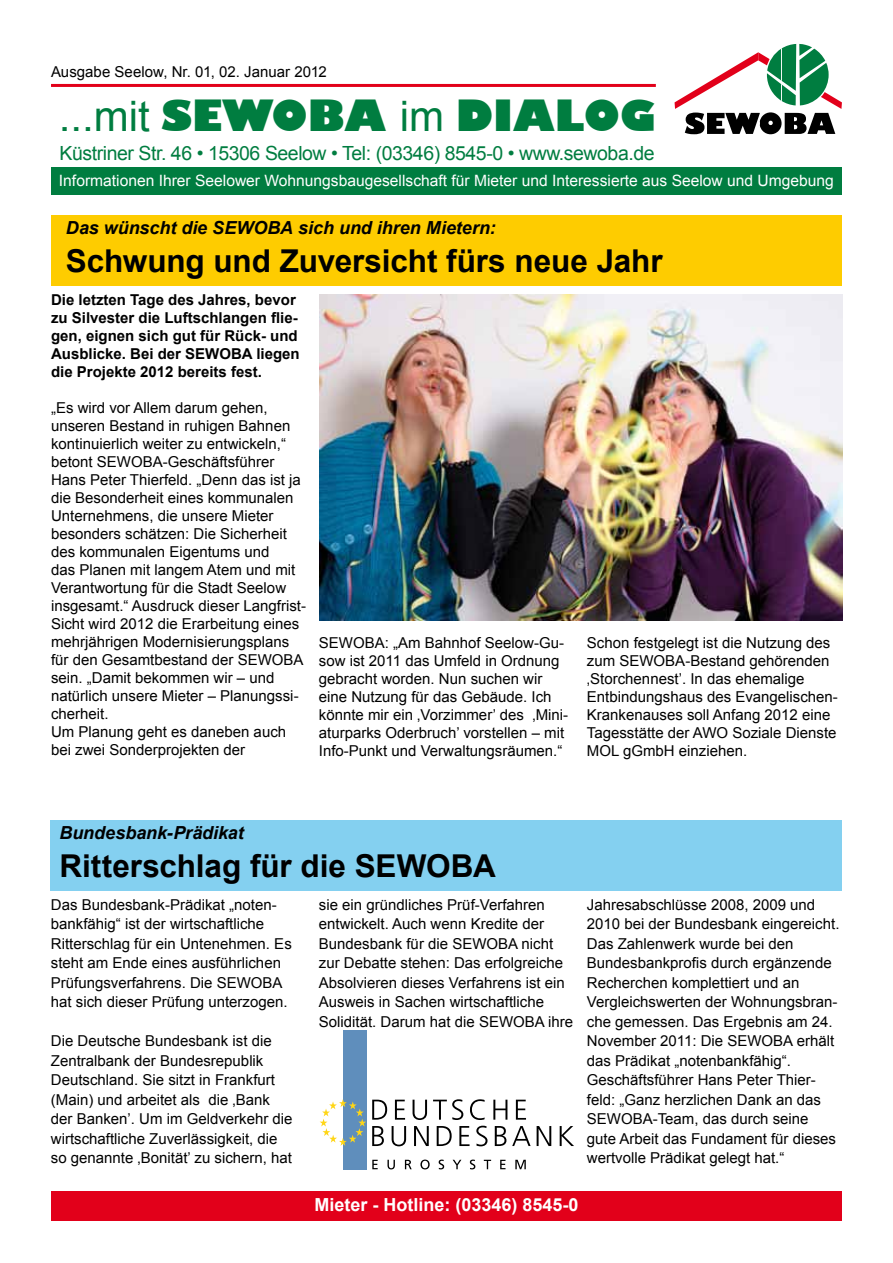
<style>
.page{position:relative;width:893px;height:1263px;background:#fff}
.page>*{position:absolute;margin:0;border:0;box-sizing:border-box;transform-origin:0 0}
.t1{font:42px "Gilbert Ultra Bold Plain";color:#007d40}
.t2{font:700 31.5px "Arial";letter-spacing:-.005em;color:#000}
.t3{font:19.5px "Arial";letter-spacing:-.025em;color:#007d40}
.t4{font:italic 700 18px "Arial";letter-spacing:-.005em;color:#000}
.t5{font:700 18px "Arial";color:#fff}
.t6{font:15.6px "Arial";color:#fff}
.t7{font:15px/18px "Arial";color:#000}
.t8{font:700 15px/18px "Arial";color:#000}
.s1{font-family:"Arial"}
</style>
<div class="page">
<div style="left:51px;top:168px;width:791px;height:27px;background:#007d40"></div>
<svg style="left:674px;top:44px;width:168px;height:90px"></svg>
<div style="left:51px;top:1191px;width:791px;height:29px;background:#e2001a"></div>
<hr style="left:51px;top:84px;width:605px;height:3px;background:#e2001a">
<div style="left:51px;top:215px;width:791px;height:71px;background:#fecc00"></div>
<div style="left:51px;top:820px;width:791px;height:70px;background:#84d0f0"></div>
<img style="left:319px;top:294px;width:523px;height:326px">
<div style="left:343px;top:1030px;width:23px;height:139px;background:#5f8ebc"></div>
<svg style="left:372px;top:1100px;width:15px;height:20px"></svg>
<svg style="left:395px;top:1100px;width:10px;height:20px"></svg>
<svg style="left:413px;top:1100px;width:14px;height:20px"></svg>
<svg style="left:433px;top:1099px;width:30px;height:21px"></svg>
<svg style="left:470px;top:1099px;width:15px;height:21px"></svg>
<svg style="left:493px;top:1100px;width:14px;height:20px"></svg>
<svg style="left:516px;top:1100px;width:10px;height:20px"></svg>
<svg style="left:372px;top:1126px;width:12px;height:20px"></svg>
<svg style="left:392px;top:1126px;width:14px;height:20px"></svg>
<svg style="left:414px;top:1126px;width:15px;height:20px"></svg>
<svg style="left:437px;top:1126px;width:15px;height:20px"></svg>
<svg style="left:459px;top:1126px;width:11px;height:20px"></svg>
<svg style="left:476px;top:1126px;width:11px;height:20px"></svg>
<svg style="left:495px;top:1126px;width:11px;height:20px"></svg>
<svg style="left:512px;top:1126px;width:19px;height:20px"></svg>
<svg style="left:537px;top:1126px;width:14px;height:20px"></svg>
<svg style="left:560px;top:1126px;width:14px;height:20px"></svg>
<svg style="left:320px;top:1099px;width:46px;height:47px"></svg>
<svg style="left:372px;top:1160px;width:6px;height:9px"></svg>
<svg style="left:387px;top:1160px;width:8px;height:9px"></svg>
<svg style="left:405px;top:1160px;width:7px;height:9px"></svg>
<svg style="left:420px;top:1159px;width:10px;height:10px"></svg>
<svg style="left:439px;top:1159px;width:5px;height:10px"></svg>
<svg style="left:453px;top:1160px;width:8px;height:9px"></svg>
<svg style="left:470px;top:1159px;width:5px;height:10px"></svg>
<svg style="left:484px;top:1160px;width:7px;height:9px"></svg>
<svg style="left:500px;top:1160px;width:5px;height:9px"></svg>
<svg style="left:515px;top:1160px;width:11px;height:9px"></svg>
<p class="t7" style="left:51px;top:63px;width:277px">Ausgabe Seelow, Nr. 01, 02. Januar 2012</p>
<h1 class="t1" style="left:59px;top:90px;width:599px"><span class="s1">...mit</span> SEWOBA <span class="s1">im</span> DIALOG</h1>
<h3 class="t3" style="left:60px;top:140px;width:597px">Küstriner Str. 46 • 15306 Seelow • Tel: (03346) 8545-0 • www.sewoba.de</h3>
<p class="t6" style="left:59px;top:171px;width:776px">Informationen Ihrer Seelower Wohnungsbaugesellschaft für Mieter und Interessierte aus Seelow und Umgebung</p>
<p class="t4" style="left:66px;top:216px;width:431px">Das wünscht die SEWOBA sich und ihren Mietern:</p>
<h2 class="t2" style="left:66px;top:240px;width:598px">Schwung und Zuversicht fürs neue Jahr</h2>
<p class="t8" style="left:51px;top:292px;width:250px">Die letzten Tage des Jahres, bevor zu Silvester die Luftschlangen flie&shy;gen, eignen sich gut für Rück- und Ausblicke. Bei der SEWOBA liegen die Projekte 2012 bereits fest.</p>
<p class="t7" style="left:51px;top:399px;width:257px">„Es wird vor Allem darum gehen, unseren Bestand in ruhigen Bahnen kontinuierlich weiter zu entwickeln,“ betont SEWOBA-Geschäftsführer Hans Peter Thierfeld. „Denn das ist ja die Besonderheit eines kommunalen Unternehmens, die unsere Mieter besonders schätzen: Die Sicherheit des kommunalen Eigentums und<br>das Planen mit langem Atem und mit Verantwortung für die Stadt Seelow insgesamt.“ Ausdruck dieser Langfrist-Sicht wird 2012 die Erarbeitung eines mehrjährigen Modernisierungsplans für den Gesamtbestand der SEWOBA sein. „Damit bekommen wir – und natürlich unsere Mieter – Planungssi&shy;cherheit.<br>Um Planung geht es daneben auch bei zwei Sonderprojekten der</p>
<p class="t7" style="left:319px;top:634px;width:251px">SEWOBA: „Am Bahnhof Seelow-Gu&shy;sow ist 2011 das Umfeld in Ordnung gebracht worden. Nun suchen wir eine Nutzung für das Gebäude. Ich könnte mir ein ‚Vorzimmer’ des ‚Mini&shy;aturparks Oderbruch’ vorstellen – mit Info-Punkt und Verwaltungsräumen.“</p>
<p class="t7" style="left:587px;top:634px;width:252px">Schon festgelegt ist die Nutzung des zum SEWOBA-Bestand gehörenden ‚Storchennest’. In das ehemalige Entbindungshaus des Evangelischen-Krankenauses soll Anfang 2012 eine Tagesstätte der AWO Soziale Dienste MOL gGmbH einziehen.</p>
<p class="t4" style="left:59px;top:821px;width:186px">Bundesbank-Prädikat</p>
<h2 class="t2" style="left:59px;top:845px;width:438px">Ritterschlag für die SEWOBA</h2>
<p class="t7" style="left:51px;top:895px;width:242px;line-height:19.5px">Das Bundesbank-Prädikat „noten&shy;bankfähig“ ist der wirtschaftliche Ritterschlag für ein Untenehmen. Es steht am Ende eines ausführlichen Prüfungsverfahrens. Die SEWOBA hat sich dieser Prüfung unterzogen.</p>
<p class="t7" style="left:51px;top:1031px;width:243px;line-height:19.5px">Die Deutsche Bundesbank ist die Zentralbank der Bundesrepublik Deutschland. Sie sitzt in Frankfurt (Main) und arbeitet als die ‚Bank der Banken’. Um im Geldverkehr die wirtschaftliche Zuverlässigkeit, die so genannte ‚Bonität’ zu sichern, hat</p>
<p class="t7" style="left:319px;top:895px;width:256px;line-height:19.5px">sie ein gründliches Prüf-Verfahren entwickelt. Auch wenn Kredite der Bundesbank für die SEWOBA nicht zur Debatte stehen: Das erfolgreiche Absolvieren dieses Verfahrens ist ein Ausweis in Sachen wirtschaftliche Solidität. Darum hat die SEWOBA ihre</p>
<p class="t7" style="left:587px;top:895px;width:254px;line-height:19.5px">Jahresabschlüsse 2008, 2009 und 2010 bei der Bundesbank eingereicht.<br>Das Zahlenwerk wurde bei den Bundesbankprofis durch ergänzende Recherchen komplettiert und an Vergleichswerten der Wohnungsbran&shy;che gemessen. Das Ergebnis am 24.<br>November 2011: Die SEWOBA erhält das Prädikat „notenbankfähig“.<br>Geschäftsführer Hans Peter Thier&shy;feld: „Ganz herzlichen Dank an das SEWOBA-Team, das durch seine gute Arbeit das Fundament für dieses wertvolle Prädikat gelegt hat.“</p>
<p class="t5" style="left:314px;top:1193px;width:266px">Mieter - Hotline: (03346) 8545-0</p>
</div>
